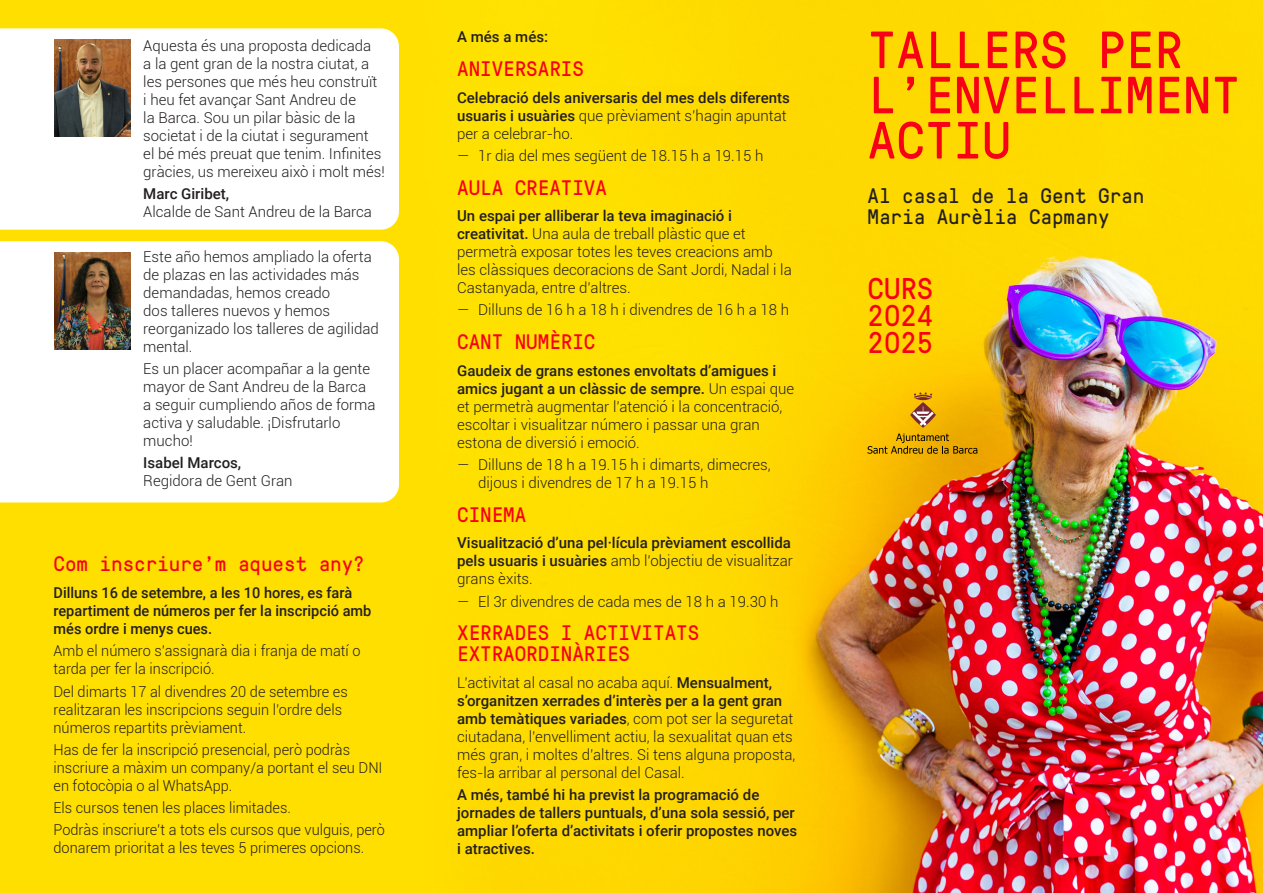
<style>
.page{position:relative;width:1263px;height:893px;background:#fff}
.page>*{position:absolute;margin:0;border:0;box-sizing:border-box;transform-origin:0 0}
.t1{font:52.2px "GT Pressura Mono";color:#f80116}
.t2{font:30px "GT Pressura Mono";color:#f80116}
.nom_curs{font:21px/21px "GT Pressura Mono";color:#f80116}
.t3{font:21px "GT Pressura Mono";color:#231f20}
.pa_de_text_AGG{font:300 15px/18px "Roboto";color:#231f20}
.pa_de_text_AGG-2{font:500 15px/18px "Roboto";color:#231f20}
.pa_de_text_TAB{font:300 15px/18px "Roboto";color:#231f20}
.s1{font-weight:500}
.s2{font-weight:300}
</style>
<div class="page">
<img style="left:0;top:0;width:1263px;height:893px">
<svg style="left:0;top:28px;width:399px;height:202px"></svg>
<svg style="left:0;top:241px;width:399px;height:261px"></svg>
<svg style="left:867px;top:392px;width:110px;height:62px;background:#e3ab07"></svg>
<img style="left:54px;top:40px;width:77px;height:97px">
<img style="left:54px;top:252px;width:77px;height:97px">
<p class="pa_de_text_AGG" style="left:143px;top:36px;width:243px">Aquesta és una proposta dedicada<br>a la gent gran de la nostra ciutat, a les persones que més heu construït<br>i heu fet avançar Sant Andreu de<br>la Barca. Sou un pilar bàsic de la societat i de la ciutat i segurament<br>el bé més preuat que tenim. Infinites gràcies, us mereixeu això i molt més!</p>
<p class="pa_de_text_AGG" style="left:143px;top:184px;width:230px"><span class="s1">Marc Giribet,<br></span>Alcalde de Sant Andreu de la Barca</p>
<p class="pa_de_text_AGG" style="left:143px;top:247px;width:237px">Este año hemos ampliado la oferta de plazas en las actividades más demandadas, hemos creado<br>dos talleres nuevos y hemos reorganizado los talleres de agilidad mental.</p>
<p class="pa_de_text_AGG" style="left:143px;top:359px;width:234px">Es un placer acompañar a la gente mayor de Sant Andreu de la Barca a seguir cumpliendo años de forma activa y saludable. ¡Disfrutarlo mucho!</p>
<p class="pa_de_text_AGG" style="left:143px;top:453px;width:151px"><span class="s1">Isabel Marcos,<br></span>Regidora de Gent Gran</p>
<p class="nom_curs" style="left:54px;top:553px;width:313px">Com inscriure’m aquest any?</p>
<p class="pa_de_text_AGG-2" style="left:54px;top:583px;width:319px">Dilluns 16 de setembre, a les 10 hores, es farà repartiment de números per fer la inscripció amb més ordre i menys cues.</p>
<p class="pa_de_text_AGG" style="left:54px;top:641px;width:308px">Amb el número s’assignarà dia i franja de matí o tarda per fer la inscripció.</p>
<p class="pa_de_text_AGG" style="left:54px;top:682px;width:296px">Del dimarts 17 al divendres 20 de setembre es realitzaran les inscripcions seguin l’ordre dels números repartits prèviament.</p>
<p class="pa_de_text_AGG" style="left:54px;top:740px;width:330px">Has de fer la inscripció presencial, però podràs inscriure a màxim un company/a portant el seu DNI en fotocòpia o al WhatsApp.</p>
<p class="pa_de_text_AGG" style="left:54px;top:798px;width:239px">Els cursos tenen les places limitades.</p>
<p class="pa_de_text_AGG" style="left:54px;top:820px;width:333px">Podràs inscriure’t a tots els cursos que vulguis, però donarem prioritat a les teves 5 primeres opcions.</p>
<p class="pa_de_text_AGG-2" style="left:457px;top:28px;width:92px">A més a més:</p>
<p class="nom_curs" style="left:457px;top:58px;width:128px">ANIVERSARIS</p>
<p class="pa_de_text_AGG-2" style="left:457px;top:88px;width:334px">Celebració dels aniversaris del mes dels diferents usuaris i usuàries <span class="s2">que prèviament s’hagin apuntat per a celebrar-ho.</span></p>
<p class="pa_de_text_TAB" style="left:457px;top:146px;width:308px">— 1r dia del mes següent de 18.15 h a 19.15 h</p>
<p class="nom_curs" style="left:457px;top:176px;width:151px">AULA CREATIVA</p>
<p class="pa_de_text_AGG" style="left:457px;top:206px;width:336px"><span class="s1">Un espai per alliberar la teva imaginació i creativitat.</span> Una aula de treball plàstic que et permetrà exposar totes les teves creacions amb les clàssiques decoracions de Sant Jordi, Nadal i la Castanyada, entre d’altres.</p>
<p class="pa_de_text_TAB" style="left:457px;top:301px;width:334px">— Dilluns de 16 h a 18 h i divendres de 16 h a 18 h</p>
<p class="nom_curs" style="left:457px;top:331px;width:140px">CANT NUMÈRIC</p>
<p class="pa_de_text_AGG" style="left:457px;top:361px;width:338px"><span class="s1">Gaudeix de grans estones envoltats d’amigues i amics jugant a un clàssic de sempre.</span> Un espai que et permetrà augmentar l’atenció i la concentració, escoltar i visualitzar número i passar una gran estona de diversió i emoció.</p>
<p class="pa_de_text_TAB" style="left:478px;top:455px;width:294px;text-indent:-21px">— Dilluns de 18 h a 19.15 h i dimarts, dimecres, dijous i divendres de 17 h a 19.15 h</p>
<p class="nom_curs" style="left:457px;top:503px;width:71px">CINEMA</p>
<p class="pa_de_text_AGG-2" style="left:457px;top:533px;width:337px">Visualització d’una pel·lícula prèviament escollida pels usuaris i usuàries <span class="s2">amb l’objectiu de visualitzar grans èxits.</span></p>
<p class="pa_de_text_TAB" style="left:457px;top:592px;width:323px">— El 3r divendres de cada mes de 18 h a 19.30 h</p>
<p class="nom_curs" style="left:457px;top:622px;width:244px">XERRADES I ACTIVITATS<br>EXTRAORDINÀRIES</p>
<p class="pa_de_text_AGG" style="left:457px;top:673px;width:340px">L’activitat al casal no acaba aquí. <span class="s1">Mensualment, s’organitzen xerrades d’interès per a la gent gran amb temàtiques variades</span>, com pot ser la seguretat ciutadana, l’envelliment actiu, la sexualitat quan ets més gran, i moltes d’altres. Si tens alguna proposta, fes-la arribar al personal del Casal.</p>
<p class="pa_de_text_AGG-2" style="left:457px;top:785px;width:342px">A més, també hi ha previst la programació de jornades de tallers puntuals, d’una sola sessió, per ampliar l’oferta d’activitats i oferir propostes noves i atractives.</p>
<p class="t1" style="left:867px;top:18px;width:317px">TALLERS PER</p>
<p class="t1" style="left:867px;top:64px;width:374px">L’ENVELLIMENT</p>
<p class="t1" style="left:867px;top:109px;width:145px">ACTIU</p>
<p class="t3" style="left:867px;top:183px;width:278px">Al casal de la Gent Gran</p>
<p class="t3" style="left:867px;top:204px;width:244px">Maria Aurèlia Capmany</p>
<p class="t2" style="left:867px;top:270px;width:67px">CURS</p>
<p class="t2" style="left:867px;top:297px;width:67px">2024</p>
<p class="t2" style="left:867px;top:324px;width:67px">2025</p>
</div>
